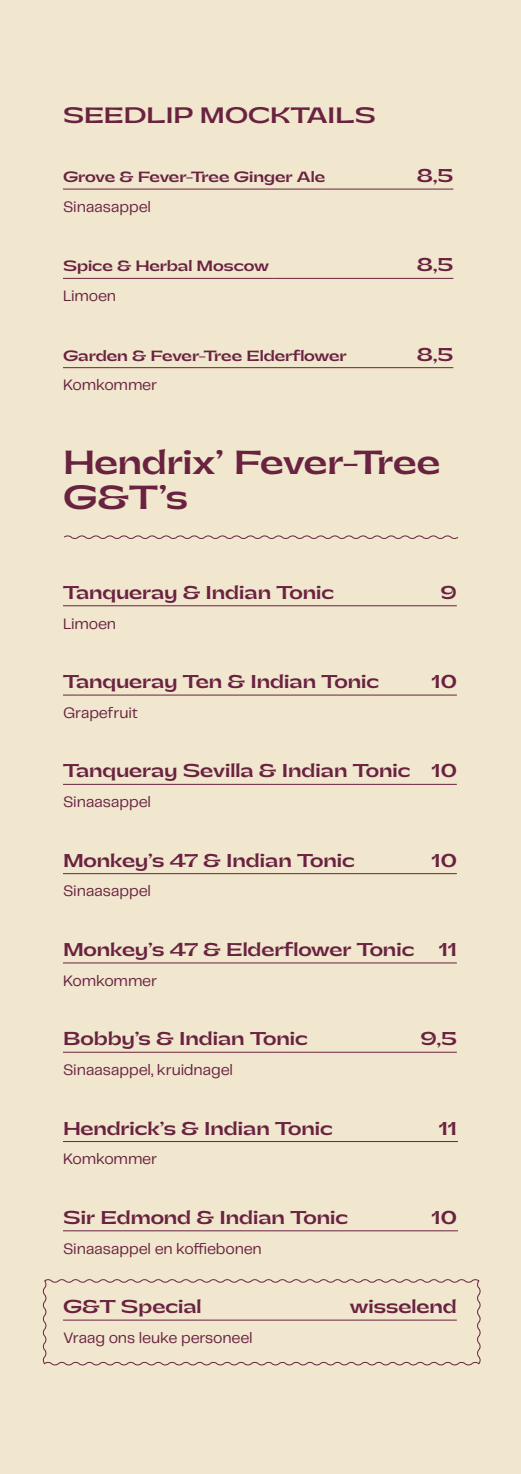
<style>
.page{position:relative;width:521px;height:1474px;background:#fff}
.page>*{position:absolute;margin:0;border:0;box-sizing:border-box;transform-origin:0 0}
.t1{font:700 31.5px "Gatwick";letter-spacing:-.01em;color:#692240}
.t2{font:700 21px "Gatwick";color:#692240}
.t3{font:700 17.5px "Gatwick";letter-spacing:-.005em;color:#692240}
.t4{font:15.75px "Telegraf";letter-spacing:-.01em;color:#692240}
.t5{font:700 14px "Gatwick";letter-spacing:-.01em;color:#692240}
</style>
<div class="page">
<div style="left:0;top:0;width:521px;height:1473px;background:#f1e6ce"></div>
<hr style="left:63px;top:189px;width:262px;height:1px;background:#692240">
<hr style="left:325px;top:189px;width:128px;height:1px;background:#692240">
<hr style="left:63px;top:278px;width:210px;height:1px;background:#692240">
<hr style="left:273px;top:278px;width:180px;height:1px;background:#692240">
<hr style="left:63px;top:367px;width:288px;height:1px;background:#692240">
<hr style="left:351px;top:367px;width:102px;height:1px;background:#692240">
<svg style="left:42px;top:1279px;width:439px;height:87px"></svg>
<hr style="left:63px;top:605px;width:394px;height:1px;background:#692240">
<hr style="left:63px;top:694px;width:394px;height:1px;background:#692240">
<hr style="left:63px;top:784px;width:394px;height:1px;background:#692240">
<hr style="left:63px;top:873px;width:394px;height:1px;background:#692240">
<hr style="left:63px;top:962px;width:394px;height:1px;background:#692240">
<hr style="left:63px;top:1051px;width:394px;height:1px;background:#692240">
<hr style="left:63px;top:1141px;width:395px;height:1px;background:#692240">
<hr style="left:63px;top:1230px;width:395px;height:1px;background:#692240">
<hr style="left:63px;top:1319px;width:394px;height:1px;background:#692240">
<svg style="left:64px;top:535px;width:395px;height:4px"></svg>
<p class="t2" style="left:63px;top:100px;width:314px">SEEDLIP MOCKTAILS</p>
<p class="t5" style="left:63px;top:167px;width:264px">Grove &amp; Fever-Tree Ginger Ale</p>
<p class="t3" style="left:417px;top:164px;width:38px">8,5</p>
<p class="t4" style="left:63px;top:196px;width:90px">Sinaasappel</p>
<p class="t5" style="left:63px;top:256px;width:208px">Spice &amp; Herbal Moscow</p>
<p class="t3" style="left:417px;top:253px;width:38px">8,5</p>
<p class="t4" style="left:63px;top:285px;width:55px">Limoen</p>
<p class="t5" style="left:63px;top:346px;width:285px">Garden &amp; Fever-Tree Elderflower</p>
<p class="t3" style="left:417px;top:342px;width:38px">8,5</p>
<p class="t4" style="left:63px;top:374px;width:96px">Komkommer</p>
<p class="t1" style="left:63px;top:441px;width:379px">Hendrix’ Fever-Tree</p>
<p class="t1" style="left:63px;top:476px;width:126px">G&amp;T’s</p>
<p class="t3" style="left:63px;top:580px;width:273px">Tanqueray &amp; Indian Tonic</p>
<p class="t3" style="left:440px;top:580px;width:18px">9</p>
<p class="t4" style="left:63px;top:612px;width:55px">Limoen</p>
<p class="t3" style="left:63px;top:669px;width:318px">Tanqueray Ten &amp; Indian Tonic</p>
<p class="t3" style="left:432px;top:669px;width:26px">10</p>
<p class="t4" style="left:63px;top:702px;width:77px">Grapefruit</p>
<p class="t3" style="left:63px;top:759px;width:395px">Tanqueray Sevilla &amp; Indian Tonic 10</p>
<p class="t4" style="left:63px;top:791px;width:90px">Sinaasappel</p>
<p class="t3" style="left:63px;top:848px;width:293px">Monkey’s 47 &amp; Indian Tonic</p>
<p class="t3" style="left:432px;top:848px;width:26px">10</p>
<p class="t4" style="left:63px;top:880px;width:90px">Sinaasappel</p>
<p class="t3" style="left:63px;top:937px;width:353px">Monkey’s 47 &amp; Elderflower Tonic</p>
<p class="t3" style="left:439px;top:937px;width:19px">11</p>
<p class="t4" style="left:63px;top:969px;width:96px">Komkommer</p>
<p class="t3" style="left:63px;top:1026px;width:246px">Bobby’s &amp; Indian Tonic</p>
<p class="t3" style="left:421px;top:1026px;width:38px">9,5</p>
<p class="t4" style="left:63px;top:1059px;width:172px">Sinaasappel, kruidnagel</p>
<p class="t3" style="left:63px;top:1116px;width:271px">Hendrick’s &amp; Indian Tonic</p>
<p class="t3" style="left:439px;top:1116px;width:19px">11</p>
<p class="t4" style="left:63px;top:1148px;width:96px">Komkommer</p>
<p class="t3" style="left:63px;top:1205px;width:287px">Sir Edmond &amp; Indian Tonic</p>
<p class="t3" style="left:432px;top:1205px;width:26px">10</p>
<p class="t4" style="left:63px;top:1237px;width:200px">Sinaasappel en koffiebonen</p>
<p class="t3" style="left:63px;top:1294px;width:140px">G&amp;T Special</p>
<p class="t3" style="left:350px;top:1294px;width:109px">wisselend</p>
<p class="t4" style="left:63px;top:1326px;width:191px">Vraag ons leuke personeel</p>
</div>
